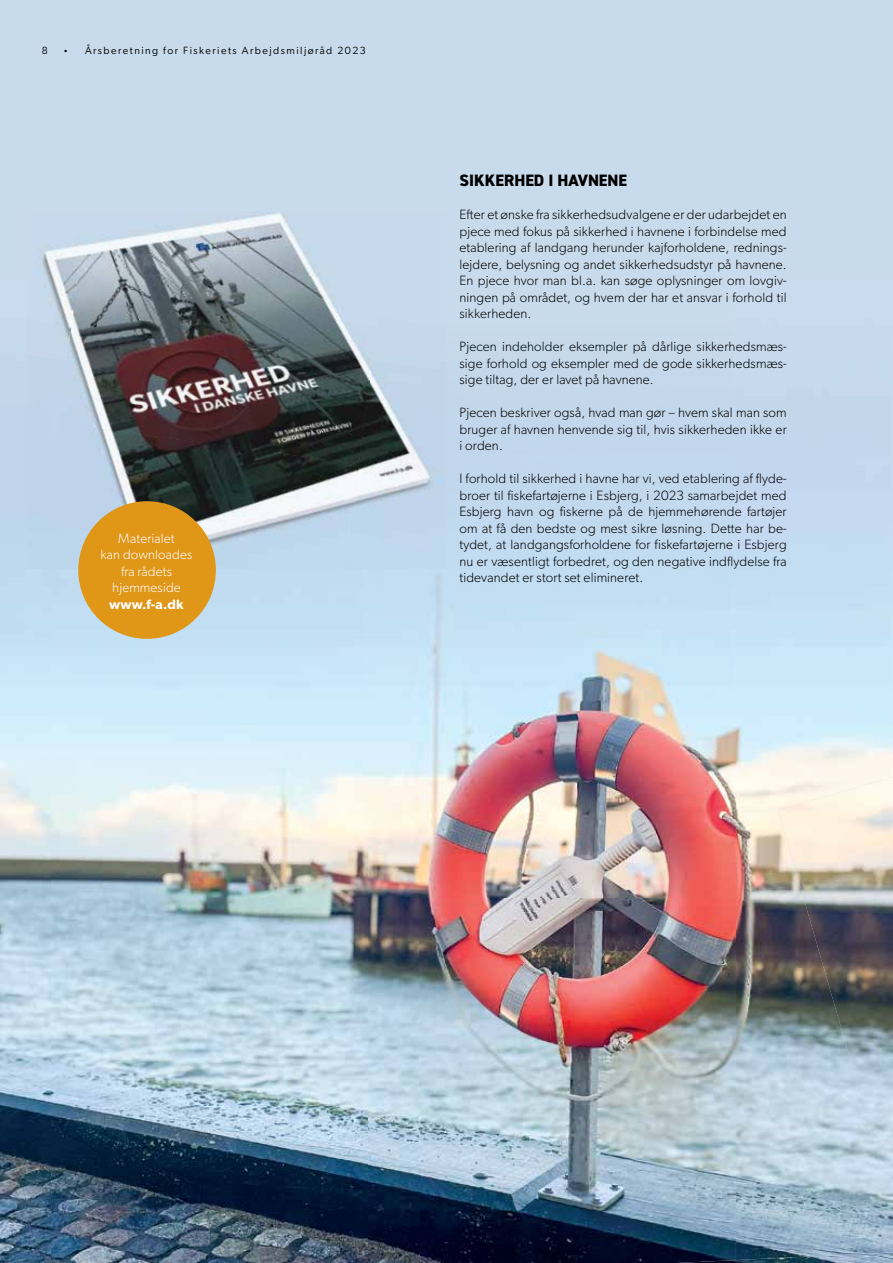
<style>
.page{position:relative;width:893px;height:1263px;background:#fff}
.page>*{position:absolute;margin:0;border:0;box-sizing:border-box;transform-origin:0 0}
.t1{font:800 16.5px "DIN2014";color:#000}
.t2{font:300 13.5px/16.5px "Gibson";letter-spacing:.01em;color:#000;text-align:justify}
.t3{font:300 13.5px/16.5px "Gibson";letter-spacing:.01em;color:#fff;text-align:center}
.t4{font:600 13.5px "Gibson";color:#fff}
.t5{font:10.5px "Gibson";letter-spacing:.14em;color:#000}
.s1{font-family:"New Frank";font-weight:300}
</style>
<div class="page">
<div style="left:0;top:0;width:893px;height:276px;background:#c8dbec"></div>
<img style="left:736px;top:1255px;width:157px;height:8px">
<img style="left:0;top:276px;width:52px;height:987px">
<img style="left:421px;top:276px;width:315px;height:987px">
<img style="left:52px;top:569px;width:369px;height:694px">
<img style="left:735px;top:795px;width:106px;height:465px">
<img style="left:840px;top:1207px;width:53px;height:48px">
<img style="left:778px;top:777px;width:115px;height:430px">
<img style="left:27px;top:212px;width:419px;height:64px">
<img style="left:78px;top:276px;width:267px;height:147px">
<img style="left:345px;top:276px;width:101px;height:293px">
<img style="left:27px;top:276px;width:51px;height:293px">
<img style="left:38px;top:423px;width:321px;height:146px">
<img style="left:344px;top:562px;width:52px;height:7px">
<div style="left:78px;top:501px;width:138px;height:138px;background:#e09617;border-radius:50%"></div>
<p class="t5" style="left:42px;top:44px;width:8px">8</p>
<p class="t5" style="left:63px;top:44px;width:304px"><span class="s1">•</span> Årsberetning for Fiskeriets Arbejdsmiljøråd 2023</p>
<p class="t3" style="left:101px;top:530px;width:93px">Materialet<br>kan downloades fra rådets hjemmeside</p>
<p class="t4" style="left:109px;top:596px;width:76px">www.f-a.dk</p>
<p class="t1" style="left:460px;top:169px;width:169px">SIKKERHED I HAVNENE</p>
<p class="t2" style="left:459px;top:206px;width:329px">Efter et ønske fra sikkerhedsudvalgene er der udarbejdet en pjece med fokus på sikkerhed i havnene i forbindelse med etablering af landgang herunder kajforholdene, rednings&shy;lejdere, belysning og andet sikkerhedsudstyr på havnene.<br>En pjece hvor man bl.a. kan søge oplysninger om lovgiv&shy;ningen på området, og hvem der har et ansvar i forhold til sikkerheden.</p>
<p class="t2" style="left:459px;top:338px;width:329px">Pjecen indeholder eksempler på dårlige sikkerhedsmæs&shy;sige forhold og eksempler med de gode sikkerhedsmæs&shy;sige tiltag, der er lavet på havnene.</p>
<p class="t2" style="left:459px;top:404px;width:329px">Pjecen beskriver også, hvad man gør – hvem skal man som bruger af havnen henvende sig til, hvis sikkerheden ikke er i orden.</p>
<p class="t2" style="left:459px;top:470px;width:329px">I forhold til sikkerhed i havne har vi, ved etablering af flyde&shy;broer til fiskefartøjerne i Esbjerg, i 2023 samarbejdet med Esbjerg havn og fiskerne på de hjemmehørende fartøjer om at få den bedste og mest sikre løsning. Dette har be&shy;tydet, at landgangsforholdene for fiskefartøjerne i Esbjerg nu er væsentligt forbedret, og den negative indflydelse fra tidevandet er stort set elimineret.</p>
</div>
